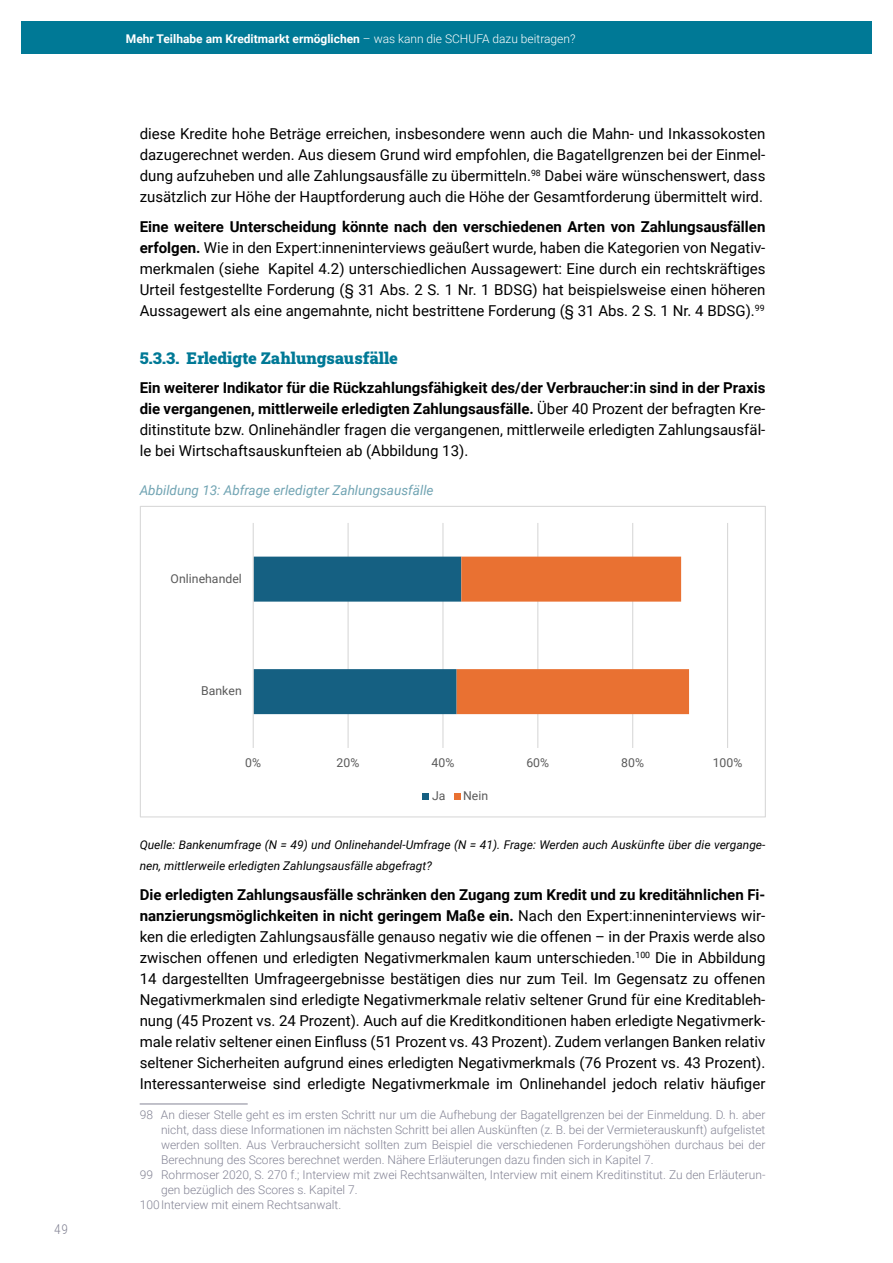
<style>
.page{position:relative;width:893px;height:1263px;background:#fff}
.page>*{position:absolute;margin:0;border:0;box-sizing:border-box;transform-origin:0 0}
.t1{font:900 16.5px "Roboto Slab";color:#007996}
.t2{font:15px/21px "Roboto";color:#000;text-align:justify}
.t3{font:italic 13.5px "Roboto";color:#71a4b3}
.t4{font:300 13.5px "Roboto Condensed";color:#848495}
.t5{font:12.3px "Roboto";color:#595959}
.t6{font:300 12px "Roboto";color:#848495}
.t7{font:italic 12px/21px "Roboto";color:#000}
.t8{font:700 12px "Roboto";color:#fff}
.s1{font-weight:300}
.s2{font-weight:700}
</style>
<div class="page">
<div style="left:21px;top:21px;width:850px;height:33px;background:#007996"></div>
<hr style="left:348px;top:523px;width:1px;height:225px;background:#d9d9d9">
<hr style="left:442px;top:523px;width:1px;height:225px;background:#d9d9d9">
<hr style="left:537px;top:523px;width:1px;height:225px;background:#d9d9d9">
<hr style="left:632px;top:523px;width:1px;height:225px;background:#d9d9d9">
<hr style="left:727px;top:523px;width:1px;height:225px;background:#d9d9d9">
<svg style="left:254px;top:557px;width:435px;height:157px"></svg>
<hr style="left:253px;top:523px;width:1px;height:225px;background:#d9d9d9">
<svg style="left:423px;top:793px;width:6px;height:6px"></svg>
<svg style="left:454px;top:793px;width:6px;height:6px"></svg>
<hr style="left:140px;top:1103px;width:108px;height:1px;background:#848495">
<p class="t4" style="left:54px;top:1220px;width:16px">49</p>
<p class="t8" style="left:126px;top:30px;width:451px">Mehr Teilhabe am Kreditmarkt ermöglichen <span class="s1">– was kann die SCHUFA dazu beitragen?</span></p>
<p class="t2" style="left:140px;top:122px;width:627px">diese Kredite hohe Beträge erreichen, insbesondere wenn auch die Mahn- und Inkassokosten dazugerechnet werden. Aus diesem Grund wird empfohlen, die Bagatellgrenzen bei der Einmel&shy;dung aufzuheben und alle Zahlungsausfälle zu übermitteln.<sup>98</sup> Dabei wäre wünschenswert, dass zusätzlich zur Höhe der Hauptforderung auch die Höhe der Gesamtforderung übermittelt wird.</p>
<p class="t2" style="left:140px;top:215px;width:627px"><span class="s2">Eine weitere Unterscheidung könnte nach den verschiedenen Arten von Zahlungsausfällen erfolgen.</span> Wie in den Expert:inneninterviews geäußert wurde, haben die Kategorien von Negativ&shy;merkmalen (siehe Kapitel 4.2) unterschiedlichen Aussagewert: Eine durch ein rechtskräftiges Urteil festgestellte Forderung (§ 31 Abs. 2 S. 1 Nr. 1 BDSG) hat beispielsweise einen höheren Aussagewert als eine angemahnte, nicht bestrittene Forderung (§ 31 Abs. 2 S. 1 Nr. 4 BDSG).<sup>99</sup></p>
<p class="t1" style="left:140px;top:347px;width:260px">5.3.3. Erledigte Zahlungsausfälle</p>
<p class="t2" style="left:140px;top:377px;width:627px"><span class="s2">Ein weiterer Indikator für die Rückzahlungsfähigkeit des/der Verbraucher:in sind in der Praxis die vergangenen, mittlerweile erledigten Zahlungsausfälle.</span> Über 40 Prozent der befragten Kre&shy;ditinstitute bzw. Onlinehändler fragen die vergangenen, mittlerweile erledigten Zahlungsausfäl&shy;le bei Wirtschaftsauskunfteien ab (Abbildung 13).</p>
<p class="t3" style="left:140px;top:481px;width:295px">Abbildung 13: Abfrage erledigter Zahlungsausfälle</p>
<p class="t5" style="left:171px;top:570px;width:73px">Onlinehandel</p>
<p class="t5" style="left:201px;top:682px;width:42px">Banken</p>
<p class="t5" style="left:245px;top:754px;width:17px">0%</p>
<p class="t5" style="left:337px;top:754px;width:24px">20%</p>
<p class="t5" style="left:431px;top:754px;width:24px">40%</p>
<p class="t5" style="left:526px;top:754px;width:24px">60%</p>
<p class="t5" style="left:621px;top:754px;width:24px">80%</p>
<p class="t5" style="left:713px;top:754px;width:31px">100%</p>
<p class="t5" style="left:432px;top:787px;width:15px">Ja</p>
<p class="t5" style="left:463px;top:787px;width:27px">Nein</p>
<p class="t7" style="left:140px;top:834px;width:627px">Quelle: Bankenumfrage (N = 49) und Onlinehandel-Umfrage (N = 41). Frage: Werden auch Auskünfte über die vergange&shy;nen, mittlerweile erledigten Zahlungsausfälle abgefragt?</p>
<p class="t2" style="left:140px;top:884px;width:627px"><span class="s2">Die erledigten Zahlungsausfälle schränken den Zugang zum Kredit und zu kreditähnlichen Fi&shy;nanzierungsmöglichkeiten in nicht geringem Maße ein.</span> Nach den Expert:inneninterviews wir&shy;ken die erledigten Zahlungsausfälle genauso negativ wie die offenen – in der Praxis werde also zwischen offenen und erledigten Negativmerkmalen kaum unterschieden.<sup>100</sup> Die in Abbildung 14 dargestellten Umfrageergebnisse bestätigen dies nur zum Teil. Im Gegensatz zu offenen Negativmerkmalen sind erledigte Negativmerkmale relativ seltener Grund für eine Kreditableh&shy;nung (45 Prozent vs. 24 Prozent). Auch auf die Kreditkonditionen haben erledigte Negativmerk&shy;male relativ seltener einen Einfluss (51 Prozent vs. 43 Prozent). Zudem verlangen Banken relativ seltener Sicherheiten aufgrund eines erledigten Negativmerkmals (76 Prozent vs. 43 Prozent).<br>Interessanterweise sind erledigte Negativmerkmale im Onlinehandel jedoch relativ häufiger</p>
<p class="t6" style="left:140px;top:1106px;width:627px">98 An dieser Stelle geht es im ersten Schritt nur um die Aufhebung der Bagatellgrenzen bei der Einmeldung. D. h. aber</p>
<p class="t6" style="left:161px;top:1121px;width:606px">nicht, dass diese Informationen im nächsten Schritt bei allen Auskünften (z. B. bei der Vermieterauskunft) aufgelistet</p>
<p class="t6" style="left:161px;top:1136px;width:606px">werden sollten. Aus Verbrauchersicht sollten zum Beispiel die verschiedenen Forderungshöhen durchaus bei der</p>
<p class="t6" style="left:161px;top:1151px;width:494px">Berechnung des Scores berechnet werden. Nähere Erläuterungen dazu finden sich in Kapitel 7.</p>
<p class="t6" style="left:140px;top:1166px;width:627px">99 Rohrmoser 2020, S. 270 f.; Interview mit zwei Rechtsanwälten, Interview mit einem Kreditinstitut. Zu den Erläuterun-</p>
<p class="t6" style="left:161px;top:1181px;width:198px">gen bezüglich des Scores s. Kapitel 7.</p>
<p class="t6" style="left:140px;top:1196px;width:203px">100Interview mit einem Rechtsanwalt.</p>
</div>
